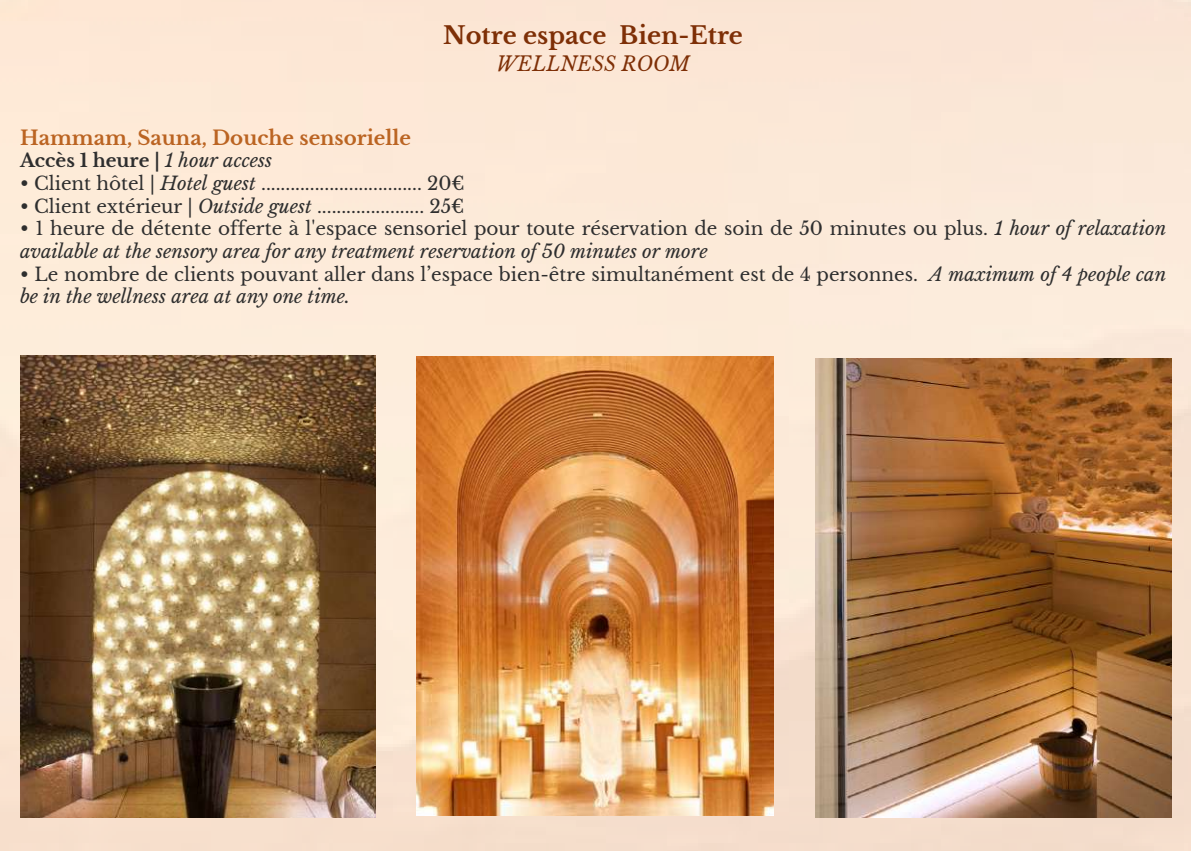
<style>
.page{position:relative;width:1191px;height:851px;background:#fff}
.page>*{position:absolute;margin:0;border:0;box-sizing:border-box;transform-origin:0 0}
.t1{font:700 24px "Libre Baskerville";color:#7e2f06}
.t2{font:italic 20px "Libre Baskerville";color:#7e2f06}
.t3{font:700 19.8px "Libre Baskerville";color:#bb6422}
.t4{font:18.4px/22.6px "Libre Baskerville";color:#2e2e2e}
.t5{font:700 18.4px "Libre Baskerville";color:#2e2e2e}
.s1{font-weight:400;font-style:italic}
.s2{font-style:italic}
</style>
<div class="page">
<img style="left:0;top:0;width:1191px;height:850px">
<img style="left:417px;top:356px;width:357px;height:459px">
<img style="left:20px;top:355px;width:356px;height:462px">
<img style="left:816px;top:358px;width:355px;height:459px">
<h1 class="t1" style="left:443px;top:21px;width:301px">Notre espace Bien-Etre</h1>
<p class="t2" style="left:496px;top:52px;width:195px">WELLNESS ROOM</p>
<p class="t3" style="left:20px;top:125px;width:393px">Hammam, Sauna, Douche sensorielle</p>
<p class="t5" style="left:20px;top:149px;width:254px">Accès 1 heure | <span class="s1">1 hour access</span></p>
<p class="t4" style="left:20px;top:172px;width:446px">• Client hôtel | <span class="s2">Hotel guest</span> ................................. 20€</p>
<p class="t4" style="left:20px;top:195px;width:446px">• Client extérieur | <span class="s2">Outside guest</span> ...................... 25€</p>
<p class="t4" style="left:20px;top:217px;width:1148px">• 1 heure de détente offerte à l'espace sensoriel pour toute réservation de soin de 50 minutes ou plus. <span class="s2">1 hour of relaxation available at the sensory area for any treatment reservation of 50 minutes or more</span></p>
<p class="t4" style="left:20px;top:263px;width:1148px">• Le nombre de clients pouvant aller dans l’espace bien-être simultanément est de 4 personnes. <span class="s2">A maximum of 4 people can be in the wellness area at any one time.</span></p>
</div>
